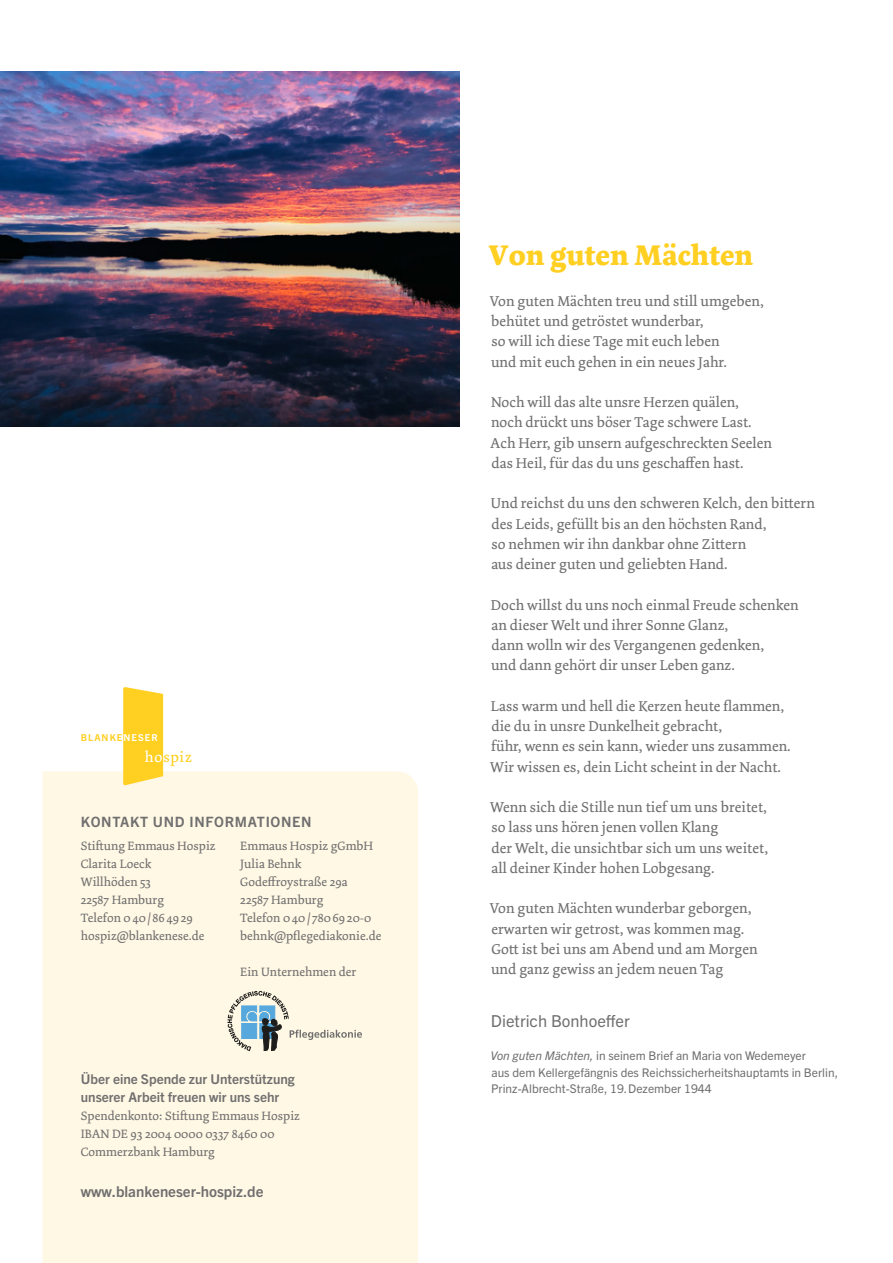
<style>
.page{position:relative;width:893px;height:1263px;background:#fff}
.page>*{position:absolute;margin:0;border:0;box-sizing:border-box;transform-origin:0 0}
.überschrift_1{font:700 30px "Dolly Pro";color:#ffcf21}
.bilunterschrift{font:16.5px "Trade Gothic Next LT Pro";color:#706f6f}
.t1{font:15.3px "Dolly Pro";letter-spacing:.065em;color:#ffcf21}
.body_stumpf{font:15px "Dolly Pro";color:#706f6f}
.subtext{font:700 15px "Trade Gothic Next LT Pro";color:#706f6f}
.body_stumpf-2{font:700 14.25px "Trade Gothic Next LT Pro";letter-spacing:.05em;color:#706f6f}
.Kontakt_Ue{font:700 13.5px/18px "Trade Gothic Next LT Pro";color:#706f6f}
.Kontakt_body_zweispaltig{font:12.75px "Dolly Pro";color:#706f6f}
.body_stumpf-3{font:12.75px/18px "Dolly Pro";color:#706f6f}
.bilunterschrift-2{font:12px/16.5px "Trade Gothic Next LT Pro";color:#706f6f}
.t2{font:700 9.45px "Trade Gothic Next LT Pro";letter-spacing:.115em;color:#ffcf21}
.s1{color:#fff}
.s2{font-style:italic}
</style>
<div class="page">
<div style="left:43px;top:771px;width:375px;height:492px;background:#fff8e5"></div>
<svg style="left:227px;top:991px;width:135px;height:60px;background:#d6d8ce"></svg>
<svg style="left:123px;top:687px;width:40px;height:98px;background:#ffd231"></svg>
<img style="left:0;top:71px;width:459px;height:355px">
<p class="t2" style="left:81px;top:731px;width:79px">BLANKE<span class="s1">NESER</span></p>
<p class="t1" style="left:145px;top:747px;width:49px"><span class="s1">ho</span>spiz</p>
<p class="body_stumpf-2" style="left:81px;top:812px;width:232px">KONTAKT UND INFORMATIONEN</p>
<p class="Kontakt_body_zweispaltig" style="left:81px;top:838px;width:136px">Stiftung Emmaus Hospiz</p>
<p class="Kontakt_body_zweispaltig" style="left:81px;top:856px;width:72px">Clarita Loeck</p>
<p class="Kontakt_body_zweispaltig" style="left:81px;top:874px;width:72px">Willhöden 53</p>
<p class="Kontakt_body_zweispaltig" style="left:81px;top:892px;width:85px">22587 Hamburg</p>
<p class="Kontakt_body_zweispaltig" style="left:81px;top:910px;width:114px">Telefon 040/ 864929</p>
<p class="Kontakt_body_zweispaltig" style="left:81px;top:928px;width:125px">hospiz@blankenese.de</p>
<p class="Kontakt_body_zweispaltig" style="left:240px;top:838px;width:134px">Emmaus Hospiz gGmbH</p>
<p class="Kontakt_body_zweispaltig" style="left:240px;top:856px;width:63px">Julia Behnk</p>
<p class="Kontakt_body_zweispaltig" style="left:240px;top:874px;width:109px">Godeffroystraße 29a</p>
<p class="Kontakt_body_zweispaltig" style="left:240px;top:892px;width:85px">22587 Hamburg</p>
<p class="Kontakt_body_zweispaltig" style="left:240px;top:910px;width:133px">Telefon 040/ 7806920-0</p>
<p class="Kontakt_body_zweispaltig" style="left:240px;top:928px;width:143px">behnk@pflegediakonie.de</p>
<p class="Kontakt_body_zweispaltig" style="left:240px;top:964px;width:118px">Ein Unternehmen der</p>
<p class="Kontakt_Ue" style="left:81px;top:1070px;width:216px">Über eine Spende zur Unterstützung unserer Arbeit freuen wir uns sehr</p>
<p class="body_stumpf-3" style="left:81px;top:1107px;width:221px">Spendenkonto: Stiftung Emmaus Hospiz<br>IBAN DE 93 2004 0000 0337 8460 00<br>Commerzbank Hamburg</p>
<p class="subtext" style="left:81px;top:1181px;width:184px">www.blankeneser-hospiz.de</p>
<p class="überschrift_1" style="left:489px;top:236px;width:266px">Von guten Mächten</p>
<p class="body_stumpf" style="left:490px;top:291px;width:276px">Von guten Mächten treu und still umgeben,</p>
<p class="body_stumpf" style="left:491px;top:312px;width:214px">behütet und getröstet wunderbar,</p>
<p class="body_stumpf" style="left:491px;top:332px;width:230px">so will ich diese Tage mit euch leben</p>
<p class="body_stumpf" style="left:491px;top:352px;width:238px">und mit euch gehen in ein neues Jahr.</p>
<p class="body_stumpf" style="left:491px;top:393px;width:250px">Noch will das alte unsre Herzen quälen,</p>
<p class="body_stumpf" style="left:491px;top:413px;width:262px">noch drückt uns böser Tage schwere Last.</p>
<p class="body_stumpf" style="left:490px;top:433px;width:283px">Ach Herr, gib unsern aufgeschreckten Seelen</p>
<p class="body_stumpf" style="left:491px;top:453px;width:254px">das Heil, für das du uns geschaffen hast.</p>
<p class="body_stumpf" style="left:491px;top:494px;width:326px">Und reichst du uns den schweren Kelch, den bittern</p>
<p class="body_stumpf" style="left:491px;top:514px;width:277px">des Leids, gefüllt bis an den höchsten Rand,</p>
<p class="body_stumpf" style="left:491px;top:534px;width:256px">so nehmen wir ihn dankbar ohne Zittern</p>
<p class="body_stumpf" style="left:491px;top:555px;width:238px">aus deiner guten und geliebten Hand.</p>
<p class="body_stumpf" style="left:491px;top:595px;width:309px">Doch willst du uns noch einmal Freude schenken</p>
<p class="body_stumpf" style="left:491px;top:615px;width:238px">an dieser Welt und ihrer Sonne Glanz,</p>
<p class="body_stumpf" style="left:491px;top:636px;width:274px">dann wolln wir des Vergangenen gedenken,</p>
<p class="body_stumpf" style="left:491px;top:656px;width:245px">und dann gehört dir unser Leben ganz.</p>
<p class="body_stumpf" style="left:491px;top:696px;width:295px">Lass warm und hell die Kerzen heute flammen,</p>
<p class="body_stumpf" style="left:491px;top:717px;width:232px">die du in unsre Dunkelheit gebracht,</p>
<p class="body_stumpf" style="left:491px;top:737px;width:301px">führ, wenn es sein kann, wieder uns zusammen.</p>
<p class="body_stumpf" style="left:490px;top:757px;width:292px">Wir wissen es, dein Licht scheint in der Nacht.</p>
<p class="body_stumpf" style="left:490px;top:798px;width:279px">Wenn sich die Stille nun tief um uns breitet,</p>
<p class="body_stumpf" style="left:491px;top:818px;width:228px">so lass uns hören jenen vollen Klang</p>
<p class="body_stumpf" style="left:491px;top:838px;width:278px">der Welt, die unsichtbar sich um uns weitet,</p>
<p class="body_stumpf" style="left:491px;top:858px;width:225px">all deiner Kinder hohen Lobgesang.</p>
<p class="body_stumpf" style="left:490px;top:899px;width:263px">Von guten Mächten wunderbar geborgen,</p>
<p class="body_stumpf" style="left:491px;top:919px;width:254px">erwarten wir getrost, was kommen mag.</p>
<p class="body_stumpf" style="left:491px;top:939px;width:268px">Gott ist bei uns am Abend und am Morgen</p>
<p class="body_stumpf" style="left:491px;top:960px;width:234px">und ganz gewiss an jedem neuen Tag</p>
<p class="bilunterschrift" style="left:491px;top:1010px;width:140px">Dietrich Bonhoeffer</p>
<p class="bilunterschrift-2" style="left:491px;top:1047px;width:349px"><span class="s2">Von guten Mächten,</span> in seinem Brief an Maria von Wedemeyer<br>aus dem Kellergefängnis des Reichssicherheitshauptamts in Berlin,<br>Prinz-Albrecht-Straße, 19.Dezember 1944</p>
</div>
